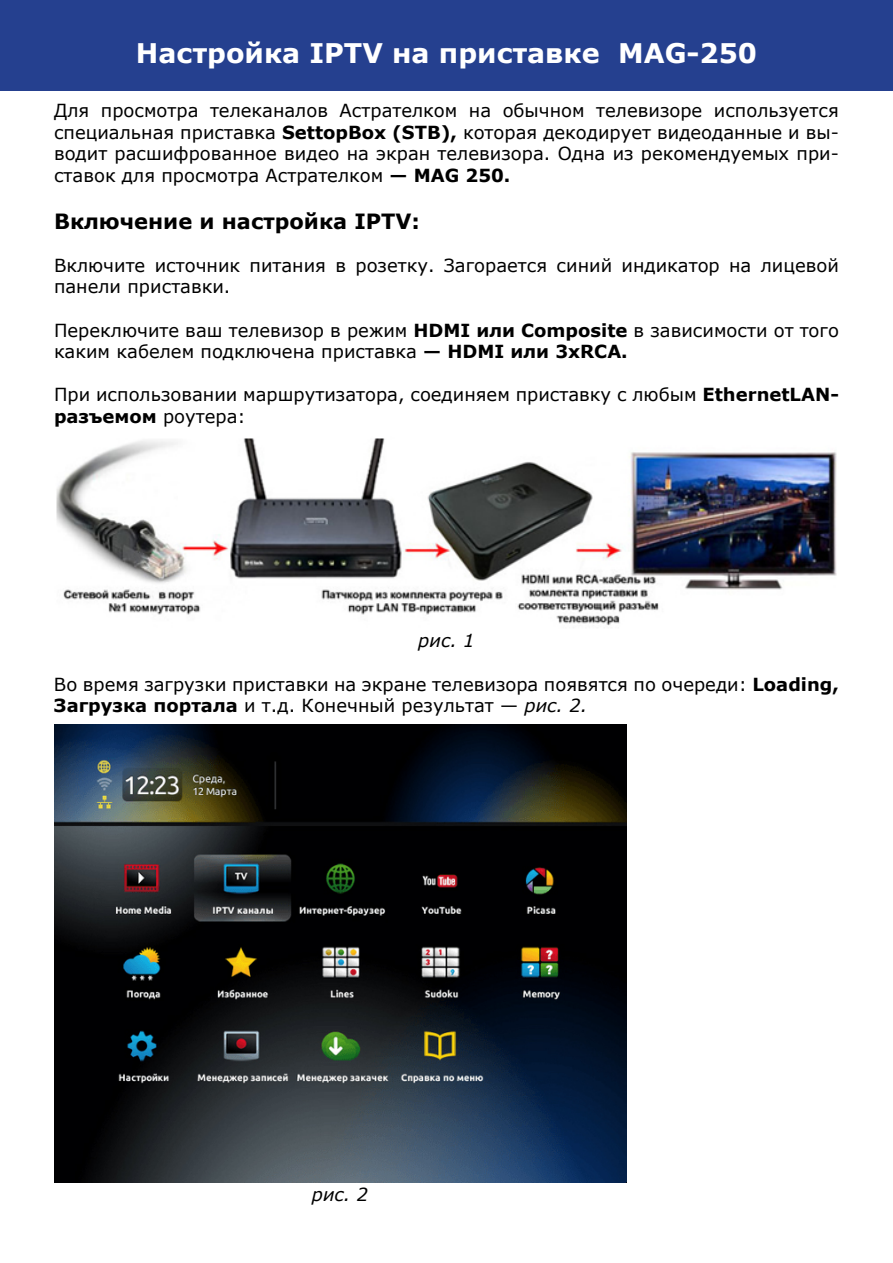
<style>
.page{position:relative;width:893px;height:1263px;background:#fff}
.page>*{position:absolute;margin:0;border:0;box-sizing:border-box;transform-origin:0 0}
.t1{font:700 27px "Verdana";color:#fff}
.t2{font:700 21px "Verdana";color:#000}
.t3{font:18px/21.6px "Verdana";color:#000}
.t4{font:italic 18px "Verdana";color:#000}
.s1{font-weight:700}
.s2{font-style:italic}
</style>
<div class="page">
<div style="left:0;top:0;width:893px;height:90px;background:#25408f"></div>
<img style="left:56px;top:438px;width:781px;height:188px">
<img style="left:54px;top:724px;width:572px;height:458px">
<h1 class="t1" style="left:136px;top:34px;width:623px">Настройка IPTV на приставке MAG-250</h1>
<p class="t3" style="left:54px;top:99px;width:786px;text-align:justify">Для просмотра телеканалов Астрателком на обычном телевизоре используется специальная приставка <span class="s1">SettopBox (STB),</span> которая декодирует видеоданные и вы&shy;водит расшифрованное видео на экран телевизора. Одна из рекомендуемых при&shy;ставок для просмотра Астрателком <span class="s1">— MAG 250.</span></p>
<p class="t2" style="left:54px;top:206px;width:367px">Включение и настройка IPTV:</p>
<p class="t3" style="left:54px;top:254px;width:786px">Включите источник питания в розетку. Загорается синий индикатор на лицевой панели приставки.</p>
<p class="t3" style="left:54px;top:319px;width:786px">Переключите ваш телевизор в режим <span class="s1">HDMI или Composite</span> в зависимости от того каким кабелем подключена приставка <span class="s1">— HDMI или 3xRCA.</span></p>
<p class="t3" style="left:54px;top:384px;width:786px">При использовании маршрутизатора, соединяем приставку с любым <span class="s1">EthernetLAN&shy;разъемом</span> роутера:</p>
<p class="t4" style="left:418px;top:628px;width:58px">рис. 1</p>
<p class="t3" style="left:54px;top:673px;width:786px">Во время загрузки приставки на экране телевизора появятся по очереди: <span class="s1">Loading,<br>Загрузка портала</span> и т.д. Конечный результат — <span class="s2">рис. 2.</span></p>
<p class="t4" style="left:312px;top:1182px;width:58px">рис. 2</p>
</div>
